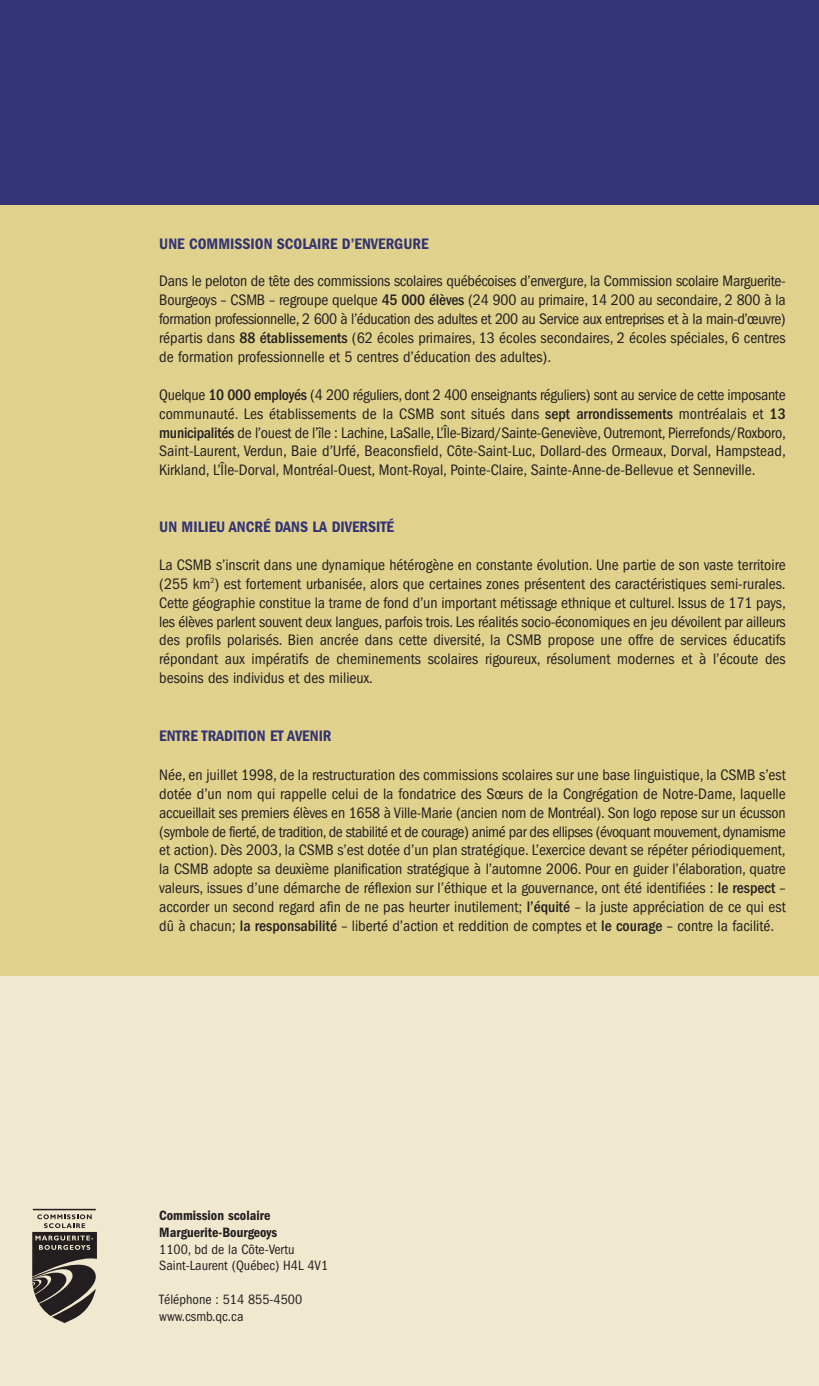
<style>
.page{position:relative;width:819px;height:1386px;background:#fff}
.page>*{position:absolute;margin:0;border:0;box-sizing:border-box;transform-origin:0 0}
.t1{font:condensed 15.75px/18.9px "Franklin Gothic";color:#231f20;text-align:justify}
.t2{font:600 condensed 15.75px "Franklin Gothic";color:#333376}
.t3{font:condensed 14px/16.8px "Franklin Gothic";color:#231f20}
.t4{font:600 condensed 14px/16.8px "Franklin Gothic";color:#231f20}
.s1{font-weight:500}
</style>
<div class="page">
<div style="left:0;top:205px;width:819px;height:771px;background:#e0d28d"></div>
<div style="left:0;top:0;width:819px;height:205px;background:#333376"></div>
<div style="left:0;top:976px;width:819px;height:410px;background:#f1e9cf"></div>
<hr style="left:33px;top:1209px;width:63px;height:1px;background:#231f20">
<svg style="left:32px;top:1214px;width:65px;height:109px"></svg>
<p class="t2" style="left:159px;top:238px;width:271px">UNE COMMISSION SCOLAIRE D’ENVERGURE</p>
<p class="t1" style="left:159px;top:273px;width:628px">Dans le peloton de tête des commissions scolaires québécoises d’envergure, la Commission scolaire Marguerite-Bourgeoys – CSMB – regroupe quelque <span class="s1">45 000 élèves</span> (24 900 au primaire, 14 200 au secondaire, 2 800 à la formation professionnelle, 2 600 à l’éducation des adultes et 200 au Service aux entreprises et à la main-d’œuvre) répartis dans <span class="s1">88 établissements</span> (62 écoles primaires, 13 écoles secondaires, 2 écoles spéciales, 6 centres de formation professionnelle et 5 centres d’éducation des adultes).</p>
<p class="t1" style="left:159px;top:386px;width:628px">Quelque <span class="s1">10 000 employés</span> (4 200 réguliers, dont 2 400 enseignants réguliers) sont au service de cette imposante communauté. Les établissements de la CSMB sont situés dans <span class="s1">sept arrondissements</span> montréalais et <span class="s1">13 municipalités</span> de l’ouest de l’île : Lachine, LaSalle, L’Île-Bizard/Sainte-Geneviève, Outremont, Pierrefonds/Roxboro, Saint-Laurent, Verdun, Baie d’Urfé, Beaconsfield, Côte-Saint-Luc, Dollard-des Ormeaux, Dorval, Hampstead, Kirkland, L’Île-Dorval, Montréal-Ouest, Mont-Royal, Pointe-Claire, Sainte-Anne-de-Bellevue et Senneville.</p>
<p class="t2" style="left:159px;top:522px;width:236px">UN MILIEU ANCRÉ DANS LA DIVERSITÉ</p>
<p class="t1" style="left:159px;top:556px;width:628px">La CSMB s’inscrit dans une dynamique hétérogène en constante évolution. Une partie de son vaste territoire (255 km<sup>2</sup>) est fortement urbanisée, alors que certaines zones présentent des caractéristiques semi-rurales.<br>Cette géographie constitue la trame de fond d’un important métissage ethnique et culturel. Issus de 171 pays, les élèves parlent souvent deux langues, parfois trois. Les réalités socio-économiques en jeu dévoilent par ailleurs des profils polarisés. Bien ancrée dans cette diversité, la CSMB propose une offre de services éducatifs répondant aux impératifs de cheminements scolaires rigoureux, résolument modernes et à l’écoute des besoins des individus et des milieux.</p>
<p class="t2" style="left:159px;top:731px;width:174px">ENTRE TRADITION ET AVENIR</p>
<p class="t1" style="left:159px;top:766px;width:628px">Née, en juillet 1998, de la restructuration des commissions scolaires sur une base linguistique, la CSMB s’est dotée d’un nom qui rappelle celui de la fondatrice des Sœurs de la Congrégation de Notre-Dame, laquelle accueillait ses premiers élèves en 1658 à Ville-Marie (ancien nom de Montréal). Son logo repose sur un écusson (symbole de fierté, de tradition, de stabilité et de courage) animé par des ellipses (évoquant mouvement, dynamisme et action). Dès 2003, la CSMB s’est dotée d’un plan stratégique. L’exercice devant se répéter périodiquement, la CSMB adopte sa deuxième planification stratégique à l’automne 2006. Pour en guider l’élaboration, quatre valeurs, issues d’une démarche de réflexion sur l’éthique et la gouvernance, ont été identifiées : <span class="s1">le respect</span> – accorder un second regard afin de ne pas heurter inutilement; <span class="s1">l’équité</span> – la juste appréciation de ce qui est dû à chacun; <span class="s1">la responsabilité</span> – liberté d’action et reddition de comptes et <span class="s1">le courage</span> – contre la facilité.</p>
<p class="t4" style="left:159px;top:1208px;width:120px">Commission scolaire<br>Marguerite-Bourgeoys</p>
<p class="t3" style="left:159px;top:1242px;width:170px">1100, bd de la Côte-Vertu<br>Saint-Laurent (Québec) H4L 4V1</p>
<p class="t3" style="left:159px;top:1292px;width:144px">Téléphone : 514 855-4500 www.csmb.qc.ca</p>
</div>
